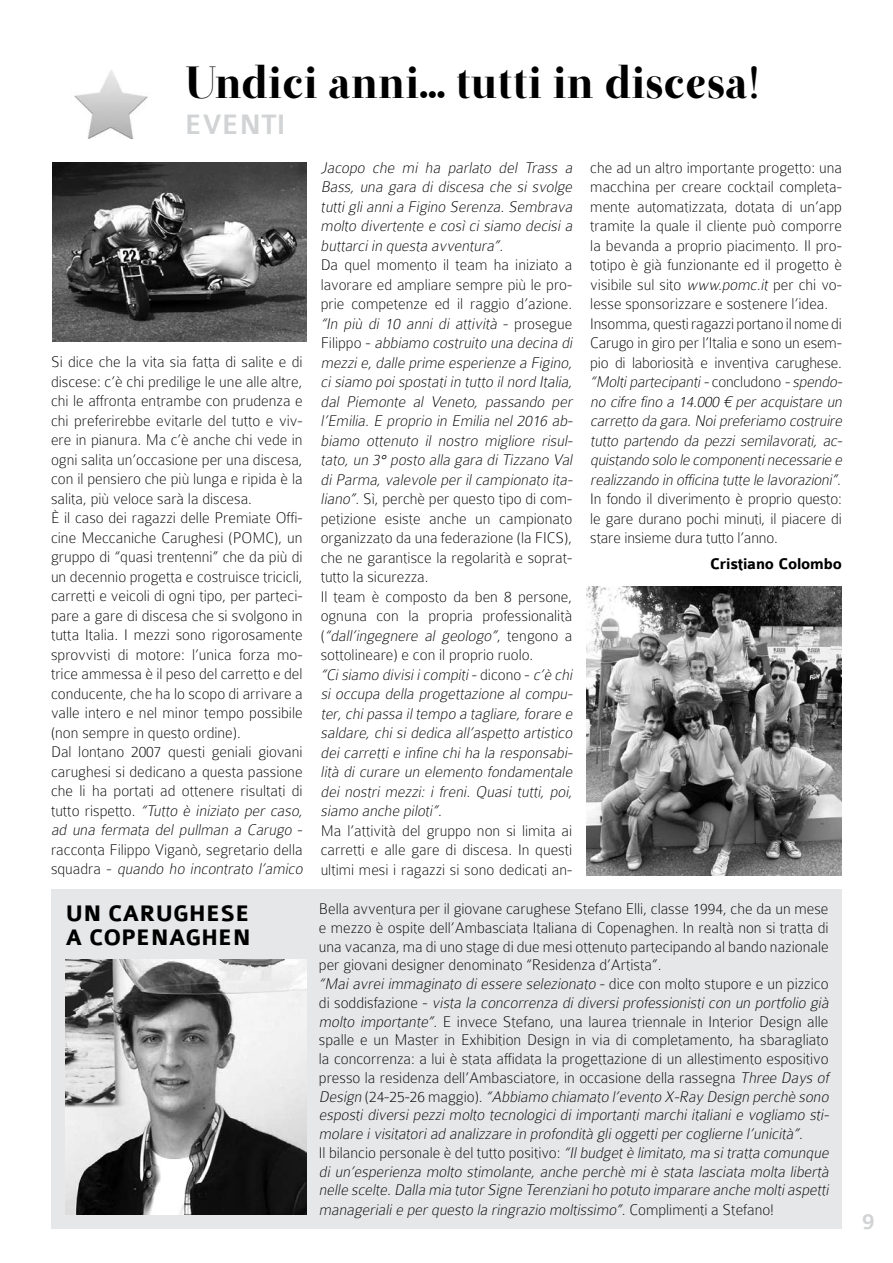
<style>
.page{position:relative;width:893px;height:1263px;background:#fff}
.page>*{position:absolute;margin:0;border:0;box-sizing:border-box;transform-origin:0 0}
.t1{font:45px "Otama ep";color:#000}
.t2{font:500 30px "Colaborate";color:#d1d3d4}
.t3{font:700 24px/24px "Colaborate";color:#000}
.t4{font:500 24px "Colaborate";color:#d1d3d4}
.t5{font:100 16.5px/19.5px "Colaborate";color:#000}
.t6{font:italic 100 16.5px/19.5px "Colaborate";letter-spacing:-.18em;color:#000}
.t7{font:700 16.5px "Colaborate";letter-spacing:-.01em;color:#000}
.s1{font-style:italic}
.s2{font-style:normal}
</style>
<div class="page">
<img style="left:74px;top:70px;width:74px;height:68px">
<img style="left:587px;top:587px;width:255px;height:288px">
<img style="left:52px;top:163px;width:254px;height:178px">
<div style="left:51px;top:890px;width:791px;height:339px;background:#e6e7e8"></div>
<img style="left:65px;top:959px;width:241px;height:255px">
<h1 class="t1" style="left:185px;top:56px;width:577px">Undici anni... tutti in discesa!</h1>
<h2 class="t2" style="left:185px;top:109px;width:17px">EVENTI</h2>
<p class="t5" style="left:51px;top:352px;width:256px">Si dice che la vita sia fatta di salite e di discese: c’è chi predilige le une alle altre, chi le affronta entrambe con prudenza e chi preferirebbe evitarle del tutto e viv&shy;ere in pianura. Ma c’è anche chi vede in ogni salita un’occasione per una discesa, con il pensiero che più lunga e ripida è la salita, più veloce sarà la discesa.<br>È il caso dei ragazzi delle Premiate Offi&shy;cine Meccaniche Carughesi (POMC), un gruppo di “quasi trentenni” che da più di un decennio progetta e costruisce tricicli, carretti e veicoli di ogni tipo, per parteci&shy;pare a gare di discesa che si svolgono in tutta Italia. I mezzi sono rigorosamente sprovvisti di motore: l’unica forza mo&shy;trice ammessa è il peso del carretto e del conducente, che ha lo scopo di arrivare a valle intero e nel minor tempo possibile (non sempre in questo ordine).<br>Dal lontano 2007 questi geniali giovani carughesi si dedicano a questa passione che li ha portati ad ottenere risultati di t u tt o r i s p e tt o . <span class="s1">“Tutto è iniziato per caso, ad una fermata del pullman a Carugo</span> - racconta Filippo Viganò, segretario della s q u a d r a - <span class="s1">quando ho incontrato l’amico</span></p>
<p class="t6" style="left:321px;top:158px;width:256px">Jacopo che mi ha parlato del Trass a Bass, una gara di discesa che si svolge tuttigliannia Figino Serenza.Sembrava molto divertente e così ci siamo decisi a buttarciin questa avventura”<span class="s2">.<br>Da quel momento il team ha iniziato a lavorare ed ampliare sempre più le pro&shy;prie competenze ed il raggio d’azione. </span>“In più di 10 anni di attività <span class="s2">- p ro s e g u e F i l i p p o -</span> abbiamo costruito una decina di mezzie,dalle prime esperienze a Figino, cisiamo poispostatiin tutto ilnord Italia, dal Piemonte al Veneto, passando per l’Emilia. E proprio in Emilia nel 2016 ab&shy;biamo ottenuto il nostro migliore risul&shy;tato, un 3° posto alla gara di Tizzano Val diParma,valevole perilcampionato ita&shy;liano”<span class="s2">. Sì, perchè per questo tipo di com&shy;petizione esiste anche un campionato organizzato da una federazione (la FICS), che ne garantisce la regolarità e soprat&shy;tutto la sicurezza.<br>Il team è composto da ben 8 persone, ognuna con la propria professionalità (</span> “dall’ingegnere al geologo”<span class="s2">, t e n g o n o a sottolineare) e con il proprio ruolo. </span>“Cisiamo divisiicompiti<span class="s2">- d i c o n o -</span> c’è chi si occupa della progettazione al compu&shy;ter,chipassa iltempo a tagliare,forare e saldare, chi si dedica all’aspetto artistico dei carretti e infine chi ha la responsabi&shy;lità di curare un elemento fondamentale dei nostri mezzi: i freni. Quasi tutti, poi, siamo anche piloti”<span class="s2">.<br>Ma l’attività del gruppo non si limita ai carretti e alle gare di discesa. In questi ultimi mesi i ragazzi si sono dedicati an-</span></p>
<p class="t5" style="left:590px;top:158px;width:256px">che ad un altro importante progetto: una macchina per creare cocktail completa&shy;mente automatizzata, dotata di un’app tramite la quale il cliente può comporre la bevanda a proprio piacimento. Il pro&shy;totipo è già funzionante ed il progetto è visibile sul sito <span class="s1">www.pomc.it</span> per chi vo&shy;lesse sponsorizzare e sostenere l’idea.<br>Insomma, questi ragazzi portano il nome di Carugo in giro per l’Italia e sono un esem&shy;pio di laboriosità e inventiva carughese. <span class="s1">“Moltipartecipanti-</span>c o n c l u d o n o <span class="s1">-spendo&shy;no cifre fino a 14.000 ¤ per acquistare un carretto da gara.Noipreferiamo costruire tutto partendo da pezzi semilavorati, ac&shy;quistando solo le componentinecessarie e realizzando in officina tutte le lavorazioni”</span>.<br>In fondo il diverimento è proprio questo: le gare durano pochi minuti, il piacere di stare insieme dura tutto l’anno.</p>
<p class="t7" style="left:710px;top:555px;width:133px">Cristiano Colombo</p>
<h3 class="t3" style="left:65px;top:902px;width:187px">UN CARUGHESE<br>A COPENAGHEN</h3>
<p class="t5" style="left:319px;top:899px;width:514px;line-height:18.8px">Bella avventura per il giovane carughese Stefano Elli, classe 1994, che da un mese e mezzo è ospite dell’Ambasciata Italiana di Copenaghen. In realtà non si tratta di una vacanza, ma di uno stage di due mesi ottenuto partecipando al bando nazionale per giovani designer denominato “Residenza d’Artista”.<br><span class="s1">“Mai avrei immaginato di essere selezionato</span> - d i c e c o n m o l to st u p o re e u n p i z z i c o d i s o d d i s fa z i o n e - <span class="s1">vista la concorrenza di diversi professionisti con un portfolio già molto importante”</span>. E invece Stefano, una laurea triennale in Interior Design alle spalle e un Master in Exhibition Design in via di completamento, ha sbaragliato la concorrenza: a lui è stata affidata la progettazione di un allestimento espositivo presso la residenza dell’Ambasciatore, in occasione della rassegna <span class="s1">Three Days of Design</span> ( 2 4- 2 5 - 2 6 m a g g i o ) . <span class="s1">“Abbiamo chiamato l’evento X-Ray Design perchè sono esposti diversi pezzi molto tecnologici di importanti marchi italiani e vogliamo sti&shy;molare ivisitatoriad analizzare in profondità glioggettipercoglierne l’unicità”</span>.<br>Il bilancio personale è del tutto positivo: <span class="s1">“Ilbudgetè limitato,ma sitratta comunque di un’esperienza molto stimolante, anche perchè mi è stata lasciata molta libertà nelle scelte.Dalla mia tutorSigne Terenzianiho potuto imparare anche moltiaspetti managerialie perquesto la ringrazio moltissimo”</span>. C o m p l i m e n t i a S t e fa n o !</p>
<h3 class="t4" style="left:862px;top:1209px;width:14px">9</h3>
</div>
